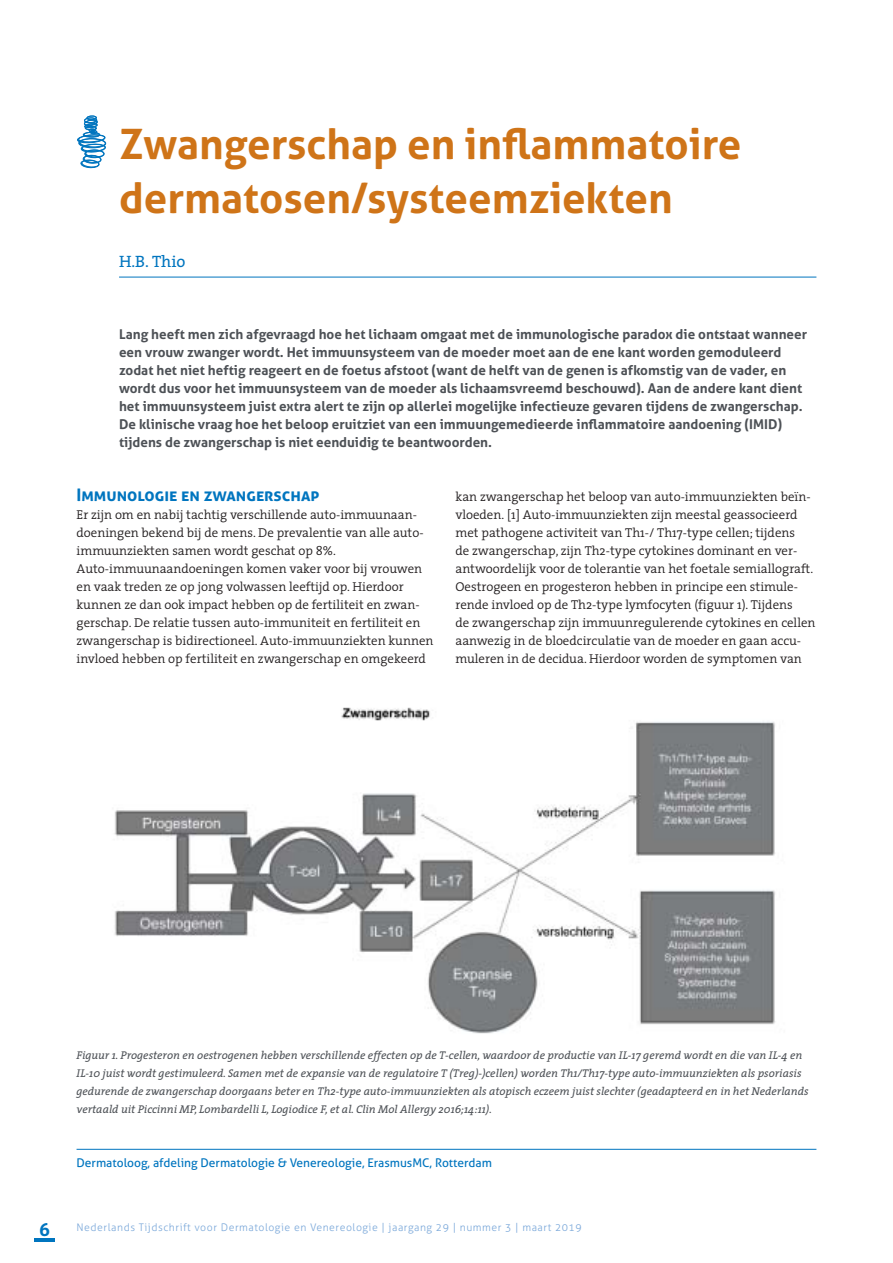
<style>
.page{position:relative;width:893px;height:1263px;background:#fff}
.page>*{position:absolute;margin:0;border:0;box-sizing:border-box;transform-origin:0 0}
.t1{font:700 42px/54px "Aller";color:#cf7418}
.t2{font:700 18px "Aller";color:#0075bf}
.t3{font:700 17.25px "Aller";color:#0075bf}
.t4{font:16.5px "The Serif";color:#0075bf}
.t5{font:700 13.5px/18px "Aller";color:#4d5156}
.t6{font:300 12.9px/18px "The Serif";color:#231f20}
.t7{font:12px "Aller";color:#0075bf}
.t8{font:italic 11.25px/18px "The Serif";color:#4d5156}
.t9{font:300 10.5px "Aller";letter-spacing:.05em;color:#7ca9da}
</style>
<div class="page">
<hr style="left:34px;top:1238px;width:21px;height:3px;background:#0075bf">
<hr style="left:119px;top:277px;width:697px;height:1px;background:#0075bf">
<svg style="left:77px;top:116px;width:29px;height:52px"></svg>
<div style="left:87px;top:116px;width:10px;height:4px;border:1px solid #0075bf;border-radius:50%"></div>
<div style="left:85px;top:126px;width:12px;height:4px;border:1px solid #0075bf;border-radius:50%"></div>
<hr style="left:77px;top:1149px;width:739px;height:1px;background:#0075bf">
<img style="left:114px;top:707px;width:662px;height:327px">
<h1 class="t1" style="left:119px;top:122px;width:624px">Zwangerschap en inflammatoire dermatosen/systeemziekten</h1>
<p class="t4" style="left:119px;top:253px;width:68px">H.B. Thio</p>
<p class="t5" style="left:119px;top:327px;width:690px">Lang heeft men zich afgevraagd hoe het lichaam omgaat met de immunologische paradox die ontstaat wanneer een vrouw zwanger wordt. Het immuunsysteem van de moeder moet aan de ene kant worden gemoduleerd zodat het niet heftig reageert en de foetus afstoot (want de helft van de genen is afkomstig van de vader, en wordt dus voor het immuunsysteem van de moeder als lichaamsvreemd beschouwd). Aan de andere kant dient het immuunsysteem juist extra alert te zijn op allerlei mogelijke infectieuze gevaren tijdens de zwangerschap.<br>De klinische vraag hoe het beloop eruitziet van een immuungemedieerde inflammatoire aandoening (IMID) tijdens de zwangerschap is niet eenduidig te beantwoorden.</p>
<h3 class="t3" style="left:77px;top:488px;width:244px">Immunologie en zwangerschap</h3>
<p class="t6" style="left:77px;top:507px;width:359px">Er zijn om en nabij tachtig verschillende auto-immuunaan&shy;doeningen bekend bij de mens. De prevalentie van alle auto&shy;immuunziekten samen wordt geschat op 8%.<br>Auto-immuunaandoeningen komen vaker voor bij vrouwen en vaak treden ze op jong volwassen leeftijd op. Hierdoor kunnen ze dan ook impact hebben op de fertiliteit en zwan&shy;gerschap. De relatie tussen auto-immuniteit en fertiliteit en zwangerschap is bidirectioneel. Auto-immuunziekten kunnen invloed hebben op fertiliteit en zwangerschap en omgekeerd</p>
<p class="t6" style="left:455px;top:489px;width:361px">kan zwangerschap het beloop van auto-immuunziekten beïn&shy;vloeden. [1] Auto-immuunziekten zijn meestal geassocieerd met pathogene activiteit van Th1-/ Th17-type cellen; tijdens<br>de zwangerschap, zijn Th2-type cytokines dominant en ver&shy;antwoordelijk voor de tolerantie van het foetale semiallograft.<br>Oestrogeen en progesteron hebben in principe een stimule&shy;rende invloed op de Th2-type lymfocyten (figuur 1). Tijdens<br>de zwangerschap zijn immuunregulerende cytokines en cellen aanwezig in de bloedcirculatie van de moeder en gaan accu&shy;muleren in de decidua. Hierdoor worden de symptomen van</p>
<p class="t8" style="left:77px;top:1047px;width:733px">Figuur 1. Progesteron en oestrogenen hebben verschillende effecten op de T-cellen, waardoor de productie van IL-17 geremd wordt en die van IL-4 en IL-10 juist wordt gestimuleerd. Samen met de expansie van de regulatoire T (Treg)-)cellen) worden Th1/Th17-type auto-immuunziekten als psoriasis gedurende de zwangerschap doorgaans beter en Th2-type auto-immuunziekten als atopisch eczeem juist slechter (geadapteerd en in het Nederlands vertaald uit Piccinni MP, Lombardelli L, Logiodice F, et al. Clin Mol Allergy 2016;14:11).</p>
<p class="t7" style="left:77px;top:1158px;width:417px">Dermatoloog, afdeling Dermatologie &amp; Venereologie, ErasmusMC, Rotterdam</p>
<h2 class="t2" style="left:39px;top:1222px;width:12px">6</h2>
<p class="t9" style="left:77px;top:1223px;width:507px">Nederlands Tijdschrift voor Dermatologie en Venereologie | jaargang 29 | nummer 3 | maart 2019</p>
</div>
